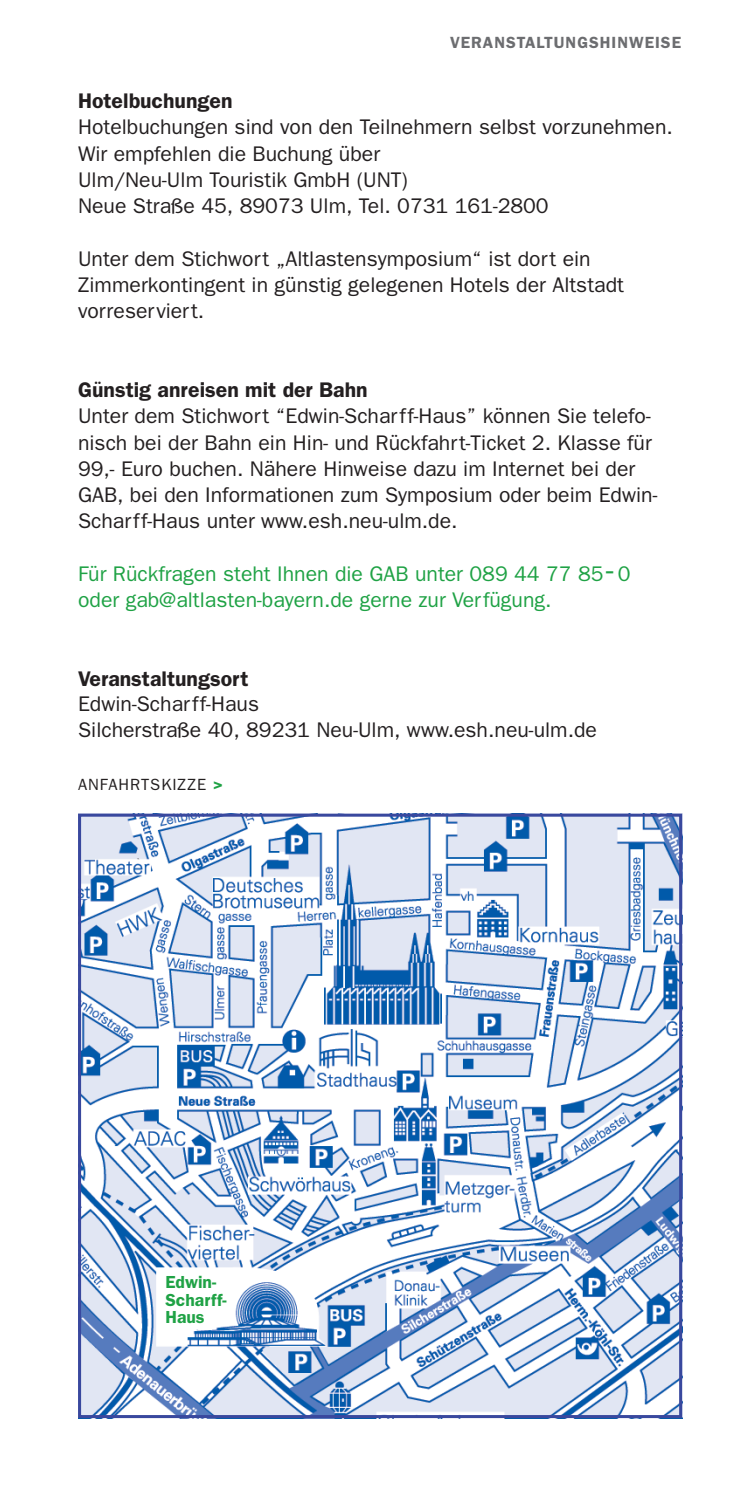
<style>
.page{position:relative;width:745px;height:1489px;background:#fff}
.page>*{position:absolute;margin:0;border:0;box-sizing:border-box;transform-origin:0 0}
.t1{font:21.25px/26.2px "Franklin Gothic";color:#231f20}
.t2{font:21.25px/26.2px "Franklin Gothic";color:#1fa245}
.t3{font:600 21.25px "Franklin Gothic";color:#231f20}
.t4{font:600 17.5px/17.5px "Franklin Gothic";color:#1fa245}
.t5{font:600 16.25px "Franklin Gothic";letter-spacing:.06em;color:#6c6d70}
.t6{font:16.25px "Franklin Gothic";color:#231f20}
.t7{font:600 16.25px "Franklin Gothic";color:#1fa245}
.s1{font-size:33.75px}
</style>
<div class="page">
<img style="left:82px;top:817px;width:595px;height:596px">
<div style="left:78px;top:813px;width:603px;height:604px;border:3px solid #39489e"></div>
<p class="t5" style="left:450px;top:32px;width:232px">veranstaltungshinweise</p>
<p class="t3" style="left:78px;top:88px;width:156px">Hotelbuchungen</p>
<p class="t1" style="left:78px;top:114px;width:596px">Hotelbuchungen sind von den Teilnehmern selbst vorzunehmen.<br>Wir empfehlen die Buchung über<br>Ulm/Neu-Ulm Touristik GmbH (UNT)<br>Neue Straße 45, 89073 Ulm, Tel. 0731 161-2800</p>
<p class="t1" style="left:78px;top:245px;width:547px">Unter dem Stichwort „Altlastensymposium“ ist dort ein<br>Zimmerkontingent in günstig gelegenen Hotels der Altstadt vorreserviert.</p>
<p class="t3" style="left:78px;top:377px;width:291px">Günstig anreisen mit der Bahn</p>
<p class="t1" style="left:78px;top:402px;width:580px">Unter dem Stichwort “Edwin-Scharff-Haus” können Sie telefo&shy;nisch bei der Bahn ein Hin- und Rückfahrt-Ticket 2. Klasse für 99,- Euro buchen. Nähere Hinweise dazu im Internet bei der GAB, bei den Informationen zum Symposium oder beim Edwin-Scharff-Haus unter www.esh.neu-ulm.de.</p>
<p class="t2" style="left:78px;top:560px;width:553px">Für Rückfragen steht Ihnen die GAB unter 089 44 77 85<span class="s1">-</span> 0 oder gab@altlasten-bayern.de gerne zur Verfügung.</p>
<p class="t3" style="left:78px;top:666px;width:172px">Veranstaltungsort</p>
<p class="t1" style="left:78px;top:690px;width:520px">Edwin-Scharff-Haus<br>Silcherstraße 40, 89231 Neu-Ulm, www.esh.neu-ulm.de</p>
<p class="t6" style="left:78px;top:774px;width:21px">Anfahrtskizze</p>
<p class="t7" style="left:213px;top:774px;width:11px">&gt;</p>
<p class="t4" style="left:165px;top:1272px;width:63px">Edwin-<br>Scharff-<br>Haus</p>
</div>
